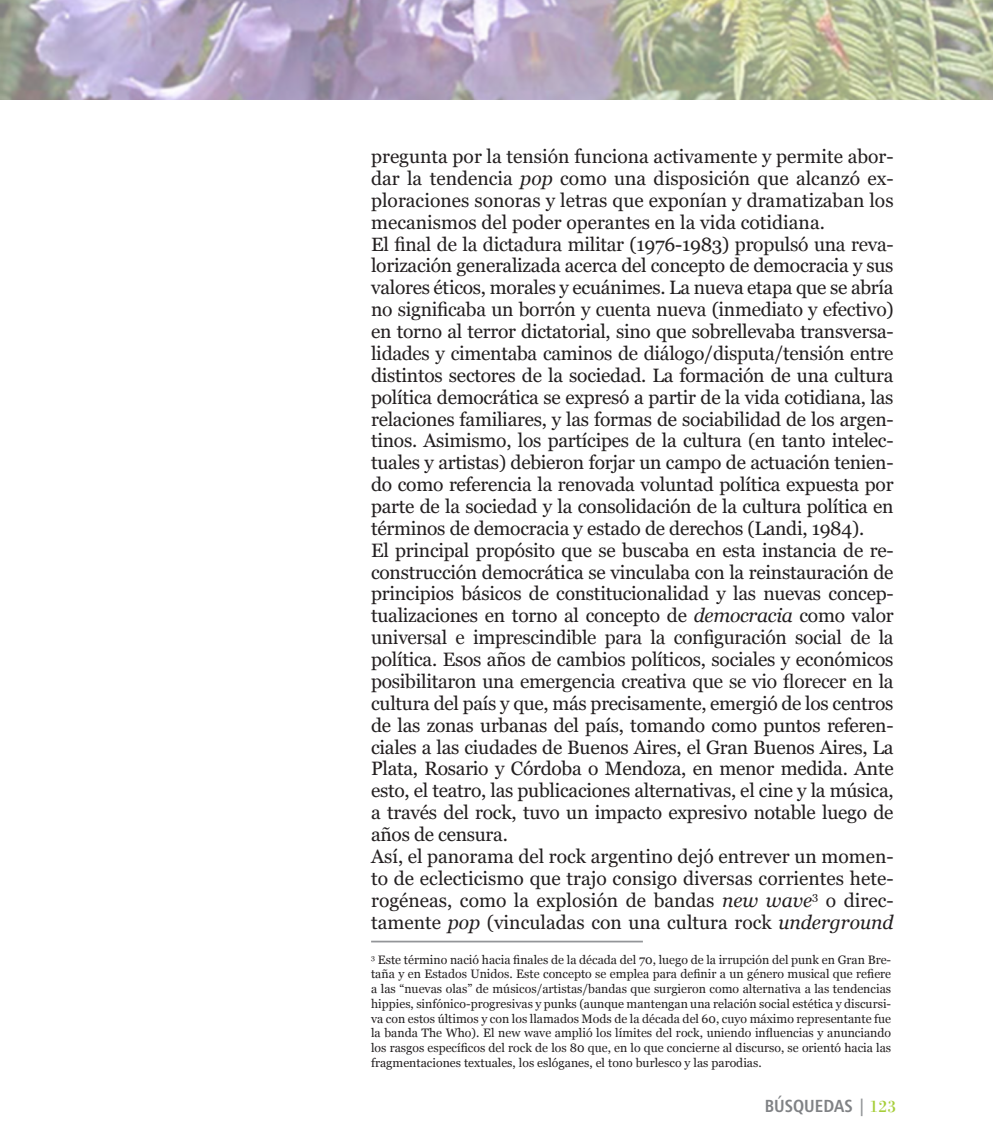
<style>
.page{position:relative;width:993px;height:1141px;background:#fff}
.page>*{position:absolute;margin:0;border:0;box-sizing:border-box;transform-origin:0 0}
.t1{font:19.25px/21.9px "Georgia";letter-spacing:-.005em;color:#231f20;text-align:justify}
.t2{font:17.5px "Humanist 777 BT Bold Condensed B";color:#808285}
.t3{font:12.25px/14.7px "Georgia 2";color:#231f20;text-align:justify}
.s1{font-style:italic}
.s2{font-family:"Georgia 2"}
.s3{font-family:"Georgia"}
.s4{font-family:"Bodoni BT";font-weight:700;font-stretch:condensed;color:#939598}
.s5{font-family:"Bodoni BT";color:#a6ce39}
</style>
<div class="page">
<img style="left:0;top:0;width:992px;height:99px">
<hr style="left:371px;top:941px;width:271px;height:1px;background:#939598">
<p class="t1" style="left:371px;top:146px;width:524px">pregunta por la tensión funciona activamente y permite abor&shy;dar la tendencia <span class="s1">pop</span> como una disposición que alcanzó ex&shy;ploraciones sonoras y letras que exponían y dramatizaban los mecanismos del poder operantes en la vida cotidiana.</p>
<p class="t1" style="left:371px;top:233px;width:524px"><span class="s2">El final de la dictadura militar (1976-1983) propulsó una reva&shy;</span>lorización generalizada acerca del concepto de democracia y sus valores éticos, morales y ecuánimes. La nueva etapa que se abría <span class="s2">no significaba un borrón y cuenta nueva (inmediato y efectivo) </span>en torno al terror dictatorial, sino que sobrellevaba transversa&shy;<span class="s2">lidades y cimentaba caminos de diálogo/disputa/tensión entre </span>distintos sectores de la sociedad. La formación de una cultura política democrática se expresó a partir de la vida cotidiana, las relaciones familiares, y las formas de sociabilidad de los argen&shy;tinos. Asimismo, los partícipes de la cultura (en tanto intelec&shy;tuales y artistas) debieron forjar un campo de actuación tenien&shy;do como referencia la renovada voluntad política expuesta por parte de la sociedad y la consolidación de la cultura política en términos de democracia y estado de derechos (Landi, 1984).</p>
<p class="t1" style="left:371px;top:540px;width:524px">El principal propósito que se buscaba en esta instancia de re&shy;construcción democrática se vinculaba con la reinstauración de principios básicos de constitucionalidad y las nuevas concep&shy;tualizaciones en torno al concepto de <span class="s1">democracia</span> como valor <span class="s2">universal e imprescindible para la configuración social de la </span>política. Esos años de cambios políticos, sociales y económicos <span class="s2">posibilitaron una emergencia creativa que se vio florecer en la </span>cultura del país y que, más precisamente, emergió de los centros de las zonas urbanas del país, tomando como puntos referen&shy;ciales a las ciudades de Buenos Aires, el Gran Buenos Aires, La Plata, Rosario y Córdoba o Mendoza, en menor medida. Ante esto, el teatro, las publicaciones alternativas, el cine y la música, a través del rock, tuvo un impacto expresivo notable luego de años de censura.</p>
<p class="t1" style="left:371px;top:846px;width:524px">Así, el panorama del rock argentino dejó entrever un momen&shy;to de eclecticismo que trajo consigo diversas corrientes hete&shy;rogéneas, como la explosión de bandas <span class="s1">new wave</span><sup>3</sup> o direc&shy;tamente <span class="s1">pop</span> (vinculadas con una cultura rock <span class="s1">underground</span></p>
<p class="t3" style="left:371px;top:952px;width:521px"><sup>3</sup> Este término nació hacia finales de la década del 70, luego de la irrupción del punk en Gran Bre&shy;taña y en Estados Unidos. Este concepto se emplea para definir a un género musical que refiere a las “nuevas olas” de músicos/artistas/bandas que surgieron como alternativa a las tendencias <span class="s3">hippies, sinfónico-progresivas y punks (aunque mantengan una relación social estética y discursi&shy;</span>va con estos últimos y con los llamados Mods de la década del 60, cuyo máximo representante fue la banda The Who). El new wave amplió los límites del rock, uniendo influencias y anunciando los rasgos específicos del rock de los 80 que, en lo que concierne al discurso, se orientó hacia las <span class="s3">fragmentaciones textuales, los eslóganes, el tono burlesco y las parodias.</span></p>
<p class="t2" style="left:764px;top:1095px;width:133px">BÚSQUEDAS <span class="s4">|</span> <span class="s5">123</span></p>
</div>
